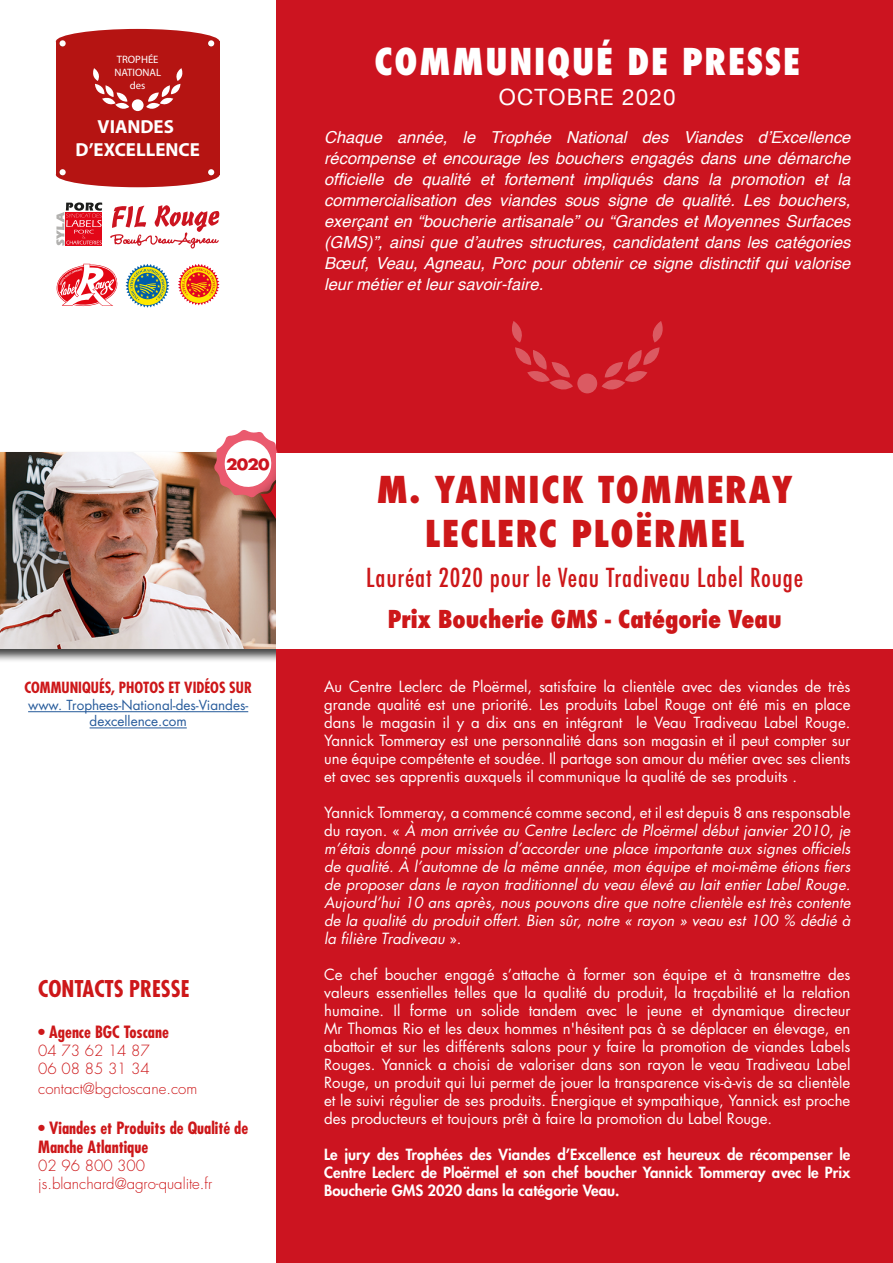
<style>
.page{position:relative;width:893px;height:1263px;background:#fff}
.page>*{position:absolute;margin:0;border:0;box-sizing:border-box;transform-origin:0 0}
.t1{font:800 condensed 36px/43.2px "Futura";letter-spacing:.05em;color:#cd1719;text-align:center}
.t2{font:800 condensed 36px "Futura";letter-spacing:.05em;color:#fff}
.t3{font:500 condensed 25.5px "Futura";letter-spacing:.03em;color:#cd1719}
.t4{font:800 condensed 24px "Futura";color:#cd1719}
.t5{font:700 condensed 22.5px "Futura";color:#cd1719}
.t6{font:22.5px "Helvetica Neue";letter-spacing:.05em;color:#fff}
.t7{font:700 18.9px/22.6px "Myriad Pro";color:#fff;text-align:center}
.t8{font:italic 16.5px/21px "Helvetica";color:#fff;text-align:justify}
.t9{font:700 condensed 16.5px/19.8px "Futura";color:#cd1719}
.t10{font:15px/18px "Futura";color:#fff;text-align:justify}
.t11{font:italic 15px/18px "Futura";color:#fff;text-align:justify}
.t12{font:800 15px/18px "Futura";color:#fff;text-align:justify}
.t13{font:300 15px/18px "Futura";color:#cd1719}
.t14{font:700 condensed 15px "Futura";color:#cd1719}
.t15{font:700 15px "Futura";color:#cc1420;scale:1.12 1}
.t16{font:13.5px/16.2px "Futura";color:#275b9b;text-align:center}
.t17{font:10.65px/12.9px "Myriad Pro";color:#fff;text-align:center}
.s1{font-style:normal}
</style>
<div class="page">
<div style="left:0;top:451px;width:312px;height:212px;background:#000;opacity:.75"></div>
<img style="left:0;top:453px;width:276px;height:196px">
<div style="left:276px;top:0;width:617px;height:1263px;background:#cc1420"></div>
<svg style="left:512px;top:321px;width:61px;height:69px"></svg>
<svg style="left:601px;top:321px;width:62px;height:69px"></svg>
<div style="left:577px;top:373px;width:20px;height:20px;background:#db5a62;border-radius:50%"></div>
<div style="left:56px;top:42px;width:164px;height:133px;background:#b51412"></div>
<div style="left:56px;top:29px;width:164px;height:25px;background:#b51412;border-radius:50%"></div>
<div style="left:56px;top:162px;width:164px;height:25px;background:#b51412;border-radius:50%"></div>
<svg style="left:59px;top:40px;width:7px;height:7px"></svg>
<svg style="left:208px;top:40px;width:6px;height:7px"></svg>
<svg style="left:60px;top:169px;width:6px;height:6px"></svg>
<svg style="left:208px;top:169px;width:6px;height:6px"></svg>
<svg style="left:93px;top:68px;width:36px;height:41px"></svg>
<svg style="left:146px;top:68px;width:37px;height:41px"></svg>
<div style="left:132px;top:99px;width:12px;height:12px;background:#fff;border-radius:50%"></div>
<div style="left:251px;top:472px;width:60px;height:66px;background:#000;opacity:.75"></div>
<svg style="left:214px;top:430px;width:64px;height:96px"></svg>
<svg style="left:56px;top:202px;width:46px;height:44px"></svg>
<svg style="left:110px;top:205px;width:110px;height:44px"></svg>
<svg style="left:178px;top:264px;width:42px;height:41px"></svg>
<svg style="left:125px;top:264px;width:44px;height:44px"></svg>
<svg style="left:56px;top:264px;width:62px;height:43px"></svg>
<div style="left:276px;top:453px;width:617px;height:196px;background:#fff"></div>
<hr style="left:28px;top:711px;width:220px;height:1px;background:#275b9b">
<hr style="left:90px;top:727px;width:97px;height:1px;background:#275b9b">
<p class="t17" style="left:114px;top:53px;width:48px">TROPHÉE<br>NATIONAL des</p>
<p class="t7" style="left:76px;top:115px;width:126px">VIANDES<br>D’EXCELLENCE</p>
<h1 class="t2" style="left:375px;top:37px;width:427px">COMMUNIQUÉ DE PRESSE</h1>
<h3 class="t6" style="left:499px;top:81px;width:178px">OCTOBRE 2020</h3>
<p class="t8" style="left:324px;top:127px;width:528px">Chaque année, le Trophée National des Viandes d’Excellence récompense et encourage les bouchers engagés dans une démarche officielle de qualité et fortement impliqués dans la promotion et la commercialisation des viandes sous signe de qualité. Les bouchers, exerçant en “boucherie artisanale” ou “Grandes et Moyennes Surfaces (GMS)”, ainsi que d’autres structures, candidatent dans les catégories Bœuf, Veau, Agneau, Porc pour obtenir ce signe distinctif qui valorise leur métier et leur savoir-faire.</p>
<p class="t15" style="left:226px;top:454px;width:40px">2020</p>
<p class="t14" style="left:24px;top:678px;width:229px">COMMUNIQUÉS, PHOTOS ET VIDÉOS SUR</p>
<p class="t16" style="left:28px;top:696px;width:222px">www. Trophees-National-des-Viandes&shy;dexcellence.com</p>
<h3 class="t5" style="left:38px;top:974px;width:153px">CONTACTS PRESSE</h3>
<p class="t9" style="left:38px;top:1022px;width:132px">• Agence BGC Toscane</p>
<p class="t13" style="left:38px;top:1042px;width:113px">04 73 62 14 87<br>06 08 85 31 34</p>
<p class="t13" style="left:38px;top:1080px;width:161px">contact@bgctoscane.com</p>
<p class="t9" style="left:38px;top:1117px;width:211px">• Viandes et Produits de Qualité de<br>Manche Atlantique</p>
<p class="t13" style="left:38px;top:1157px;width:176px">02 96 800 300 js.blanchard@agro-qualite.fr</p>
<h1 class="t1" style="left:377px;top:469px;width:417px">M. YANNICK TOMMERAY<br>LECLERC PLOËRMEL</h1>
<h2 class="t3" style="left:366px;top:561px;width:438px">Lauréat 2020 pour le Veau Tradiveau Label Rouge</h2>
<h3 class="t4" style="left:388px;top:602px;width:395px">Prix Boucherie GMS - Catégorie Veau</h3>
<p class="t10" style="left:324px;top:677px;width:528px">Au Centre Leclerc de Ploërmel, satisfaire la clientèle avec des viandes de très grande qualité est une priorité. Les produits Label Rouge ont été mis en place dans le magasin il y a dix ans en intégrant le Veau Tradiveau Label Rouge.<br>Yannick Tommeray est une personnalité dans son magasin et il peut compter sur une équipe compétente et soudée. Il partage son amour du métier avec ses clients et avec ses apprentis auxquels il communique la qualité de ses produits .</p>
<p class="t11" style="left:324px;top:803px;width:528px"><span class="s1">Yannick Tommeray, a commencé comme second, et il est depuis 8 ans responsable du rayon. «</span> À mon arrivée au Centre Leclerc de Ploërmel début janvier 2010, je m’étais donné pour mission d’accorder une place importante aux signes officiels de qualité. À l’automne de la même année, mon équipe et moi-même étions fiers de proposer dans le rayon traditionnel du veau élevé au lait entier Label Rouge.<br>Aujourd’hui 10 ans après, nous pouvons dire que notre clientèle est très contente de la qualité du produit offert. Bien sûr, notre « rayon » veau est 100 % dédié à la filière Tradiveau <span class="s1">».</span></p>
<p class="t10" style="left:324px;top:965px;width:528px">Ce chef boucher engagé s’attache à former son équipe et à transmettre des valeurs essentielles telles que la qualité du produit, la traçabilité et la relation humaine. Il forme un solide tandem avec le jeune et dynamique directeur Mr Thomas Rio et les deux hommes n'hésitent pas à se déplacer en élevage, en abattoir et sur les différents salons pour y faire la promotion de viandes Labels Rouges. Yannick a choisi de valoriser dans son rayon le veau Tradiveau Label Rouge, un produit qui lui permet de jouer la transparence vis-à-vis de sa clientèle et le suivi régulier de ses produits. Énergique et sympathique, Yannick est proche des producteurs et toujours prêt à faire la promotion du Label Rouge.</p>
<p class="t12" style="left:324px;top:1145px;width:528px">Le jury des Trophées des Viandes d’Excellence est heureux de récompenser le Centre Leclerc de Ploërmel et son chef boucher Yannick Tommeray avec le Prix Boucherie GMS 2020 dans la catégorie Veau.</p>
</div>
